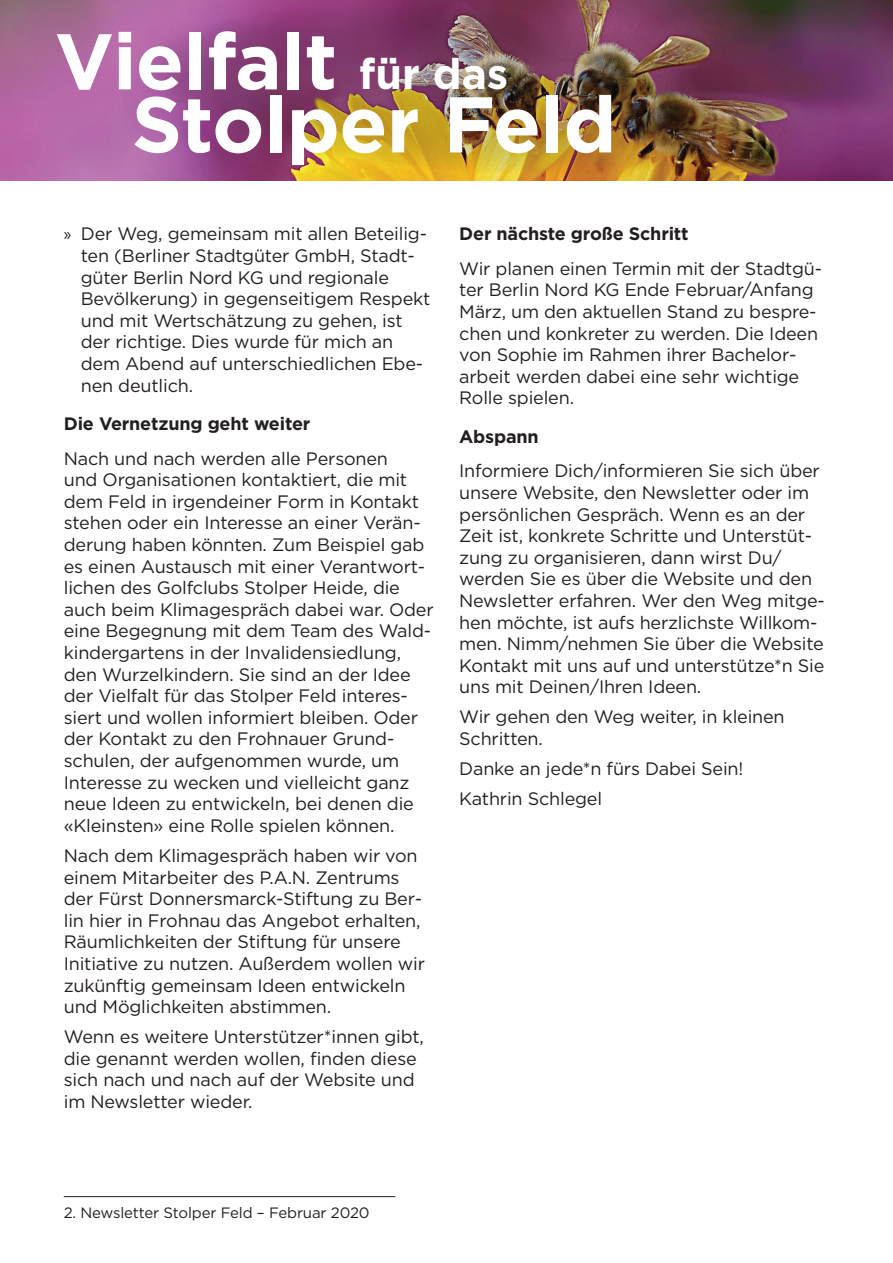
<style>
.page{position:relative;width:893px;height:1263px;background:#fff}
.page>*{position:absolute;margin:0;border:0;box-sizing:border-box;transform-origin:0 0}
.t1{font:700 78.75px "Gotham";letter-spacing:-.01em;color:#fff}
.t2{font:700 42.75px "Gotham";color:#fff}
.t3{font:18px/21.6px "Gotham";letter-spacing:-.01em;color:#231f20}
.t4{font:700 18px "Gotham";letter-spacing:-.01em;color:#231f20}
.t5{font:15px "Gotham";letter-spacing:-.01em;color:#231f20}
.s1{font-family:"Myriad Pro"}
</style>
<div class="page">
<hr style="left:64px;top:1196px;width:331px;height:1px;background:#231f20">
<img style="left:0;top:0;width:893px;height:180px">
<img style="left:140px;top:0;width:638px;height:181px">
<h1 class="t1" style="left:55px;top:9px;width:284px">Vielfalt</h1>
<h2 class="t2" style="left:359px;top:46px;width:151px">für das</h2>
<h1 class="t1" style="left:132px;top:72px;width:486px">Stolper Feld</h1>
<p class="t3" style="left:81px;top:223px;width:351px;text-indent:-17px"><span class="s1">»</span> Der Weg, gemeinsam mit allen Beteilig&shy;ten (Berliner Stadtgüter GmbH, Stadt&shy;güter Berlin Nord KG und regionale Bevölkerung) in gegenseitigem Respekt und mit Wertschätzung zu gehen, ist der richtige. Dies wurde für mich an dem Abend auf unterschiedlichen Ebe&shy;nen deutlich.</p>
<p class="t4" style="left:64px;top:412px;width:248px">Die Vernetzung geht weiter</p>
<p class="t3" style="left:64px;top:447px;width:371px">Nach und nach werden alle Personen<br>und Organisationen kontaktiert, die mit dem Feld in irgendeiner Form in Kontakt stehen oder ein Interesse an einer Verän&shy;derung haben könnten. Zum Beispiel gab es einen Austausch mit einer Verantwort&shy;lichen des Golfclubs Stolper Heide, die auch beim Klimagespräch dabei war. Oder eine Begegnung mit dem Team des Wald&shy;kindergartens in der Invalidensiedlung, den Wurzelkindern. Sie sind an der Idee der Vielfalt für das Stolper Feld interes&shy;siert und wollen informiert bleiben. Oder der Kontakt zu den Frohnauer Grund&shy;schulen, der aufgenommen wurde, um Interesse zu wecken und vielleicht ganz neue Ideen zu entwickeln, bei denen die «Kleinsten» eine Rolle spielen können.</p>
<p class="t3" style="left:64px;top:844px;width:363px">Nach dem Klimagespräch haben wir von einem Mitarbeiter des P.A.N. Zentrums der Fürst Donnersmarck-Stiftung zu Ber&shy;lin hier in Frohnau das Angebot erhalten, Räumlichkeiten der Stiftung für unsere Initiative zu nutzen. Außerdem wollen wir zukünftig gemeinsam Ideen entwickeln und Möglichkeiten abstimmen.</p>
<p class="t3" style="left:64px;top:1026px;width:362px">Wenn es weitere Unterstützer*innen gibt, die genannt werden wollen, finden diese sich nach und nach auf der Website und im Newsletter wieder.</p>
<p class="t4" style="left:459px;top:222px;width:231px">Der nächste große Schritt</p>
<p class="t3" style="left:459px;top:257px;width:364px">Wir planen einen Termin mit der Stadtgü&shy;ter Berlin Nord KG Ende Februar/Anfang März, um den aktuellen Stand zu bespre&shy;chen und konkreter zu werden. Die Ideen von Sophie im Rahmen ihrer Bachelor&shy;arbeit werden dabei eine sehr wichtige Rolle spielen.</p>
<p class="t4" style="left:459px;top:425px;width:81px">Abspann</p>
<p class="t3" style="left:459px;top:460px;width:367px">Informiere Dich/informieren Sie sich über unsere Website, den Newsletter oder im persönlichen Gespräch. Wenn es an der Zeit ist, konkrete Schritte und Unterstüt&shy;zung zu organisieren, dann wirst Du/ werden Sie es über die Website und den Newsletter erfahren. Wer den Weg mitge&shy;hen möchte, ist aufs herzlichste Willkom&shy;men. Nimm/nehmen Sie über die Website Kontakt mit uns auf und unterstütze*n Sie uns mit Deinen/Ihren Ideen.</p>
<p class="t3" style="left:459px;top:706px;width:327px">Wir gehen den Weg weiter, in kleinen<br>Schritten.</p>
<p class="t3" style="left:459px;top:753px;width:286px;line-height:30.2px">Danke an jede*n fürs Dabei Sein!<br>Kathrin Schlegel</p>
<p class="t5" style="left:64px;top:1203px;width:307px">2. Newsletter Stolper Feld – Februar 2020</p>
</div>
